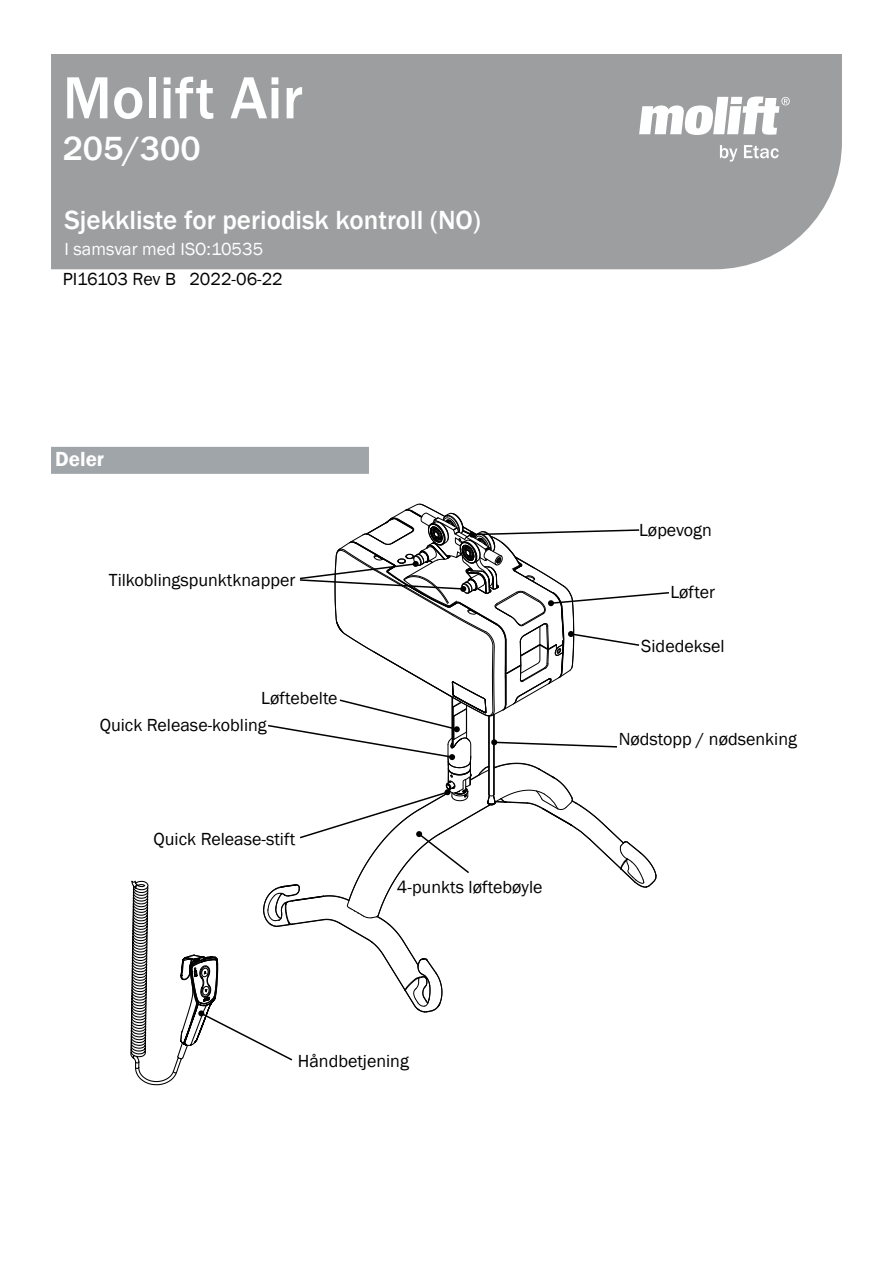
<style>
.page{position:relative;width:893px;height:1263px;background:#fff}
.page>*{position:absolute;margin:0;border:0;box-sizing:border-box;transform-origin:0 0}
.t1{font:500 61.5px "Franklin Gothic";color:#fff}
.t2{font:500 34.5px "Franklin Gothic";color:#fff}
.t3{font:500 27px "Franklin Gothic";color:#fff}
.t4{font:600 21px "Franklin Gothic";color:#fff}
.t5{font:18px "Franklin Gothic";color:#000}
.t6{font:18px "Franklin Gothic";color:#fff}
</style>
<div class="page">
<div style="left:51px;top:54px;width:791px;height:215px;background:#9c9e9f"></div>
<svg style="left:639px;top:97px;width:151px;height:38px"></svg>
<svg style="left:720px;top:145px;width:17px;height:17px"></svg>
<svg style="left:744px;top:145px;width:35px;height:13px"></svg>
<div style="left:51px;top:447px;width:318px;height:27px;background:#a0a5a9"></div>
<svg style="left:130px;top:503px;width:539px;height:583px"></svg>
<h1 class="t1" style="left:63px;top:60px;width:242px">Molift Air</h1>
<h2 class="t2" style="left:63px;top:127px;width:139px">205/300</h2>
<h3 class="t3" style="left:65px;top:204px;width:418px">Sjekkliste for periodisk kontroll (NO)</h3>
<p class="t6" style="left:65px;top:238px;width:200px">I samsvar med ISO:10535</p>
<p class="t5" style="left:63px;top:267px;width:222px">PI16103 Rev B 2022-06-22</p>
<p class="t4" style="left:55px;top:446px;width:50px">Deler</p>
<p class="t5" style="left:109px;top:568px;width:188px">Tilkoblingspunktknapper</p>
<p class="t5" style="left:261px;top:687px;width:78px">Løftebelte</p>
<p class="t5" style="left:100px;top:713px;width:168px">Quick Release-kobling</p>
<p class="t5" style="left:154px;top:827px;width:143px">Quick Release-stift</p>
<p class="t5" style="left:397px;top:876px;width:147px">4-punkts løftebøyle</p>
<p class="t5" style="left:298px;top:1050px;width:113px">Håndbetjening</p>
<p class="t5" style="left:639px;top:518px;width:74px">Løpevogn</p>
<p class="t5" style="left:670px;top:581px;width:46px">Løfter</p>
<p class="t5" style="left:641px;top:635px;width:85px">Sidedeksel</p>
<p class="t5" style="left:619px;top:728px;width:180px">Nødstopp / nødsenking</p>
</div>
